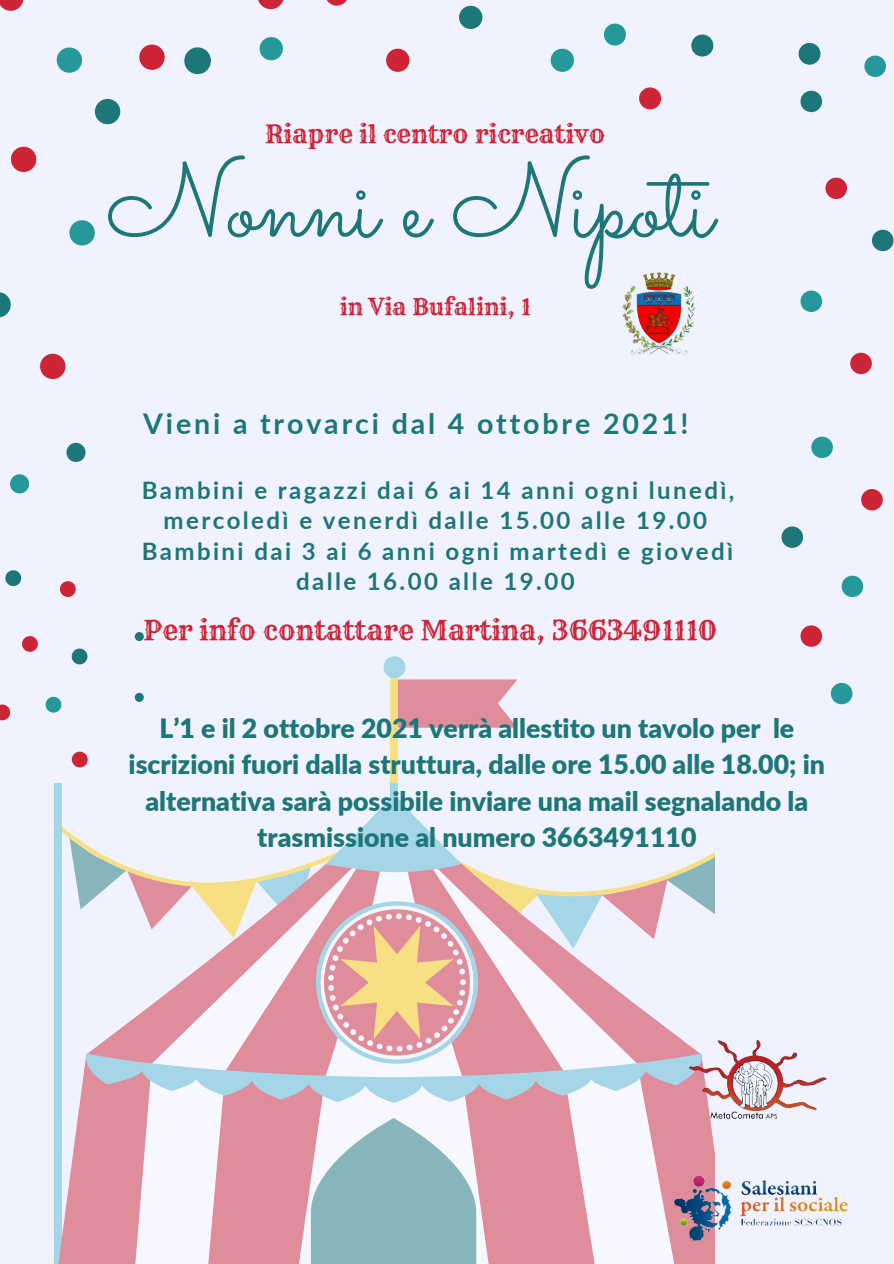
<style>
.page{position:relative;width:894px;height:1264px;background:#fff}
.page>*{position:absolute;margin:0;border:0;box-sizing:border-box;transform-origin:0 0}
.t1{font:106.5px "Sacramento";color:#1d7678}
.t2{font:700 28.5px "Lato";letter-spacing:.1em;color:#1d7678}
.t3{font:27px "Rye";color:#cd2436}
.t4{font:900 26.7px/36px "Lato";color:#1d7678;text-align:center}
.t5{font:24.9px "Rye";color:#cd2436}
.t6{font:700 24px/30.5px "Lato";letter-spacing:.1em;color:#1d7678;text-align:center}
.t7{font:22.65px "Rye";color:#cd2436}
</style>
<div class="page">
<div style="left:0;top:0;width:893px;height:1263px;background:#f1f2ff"></div>
<svg style="left:0;top:704px;width:10px;height:16px"></svg>
<svg style="left:5px;top:570px;width:16px;height:16px"></svg>
<svg style="left:22px;top:636px;width:16px;height:16px"></svg>
<svg style="left:10px;top:474px;width:19px;height:19px"></svg>
<svg style="left:66px;top:443px;width:19px;height:19px"></svg>
<svg style="left:60px;top:581px;width:16px;height:16px"></svg>
<svg style="left:397px;top:679px;width:120px;height:48px;background:#e095a3"></svg>
<div style="left:390px;top:668px;width:7px;height:159px;background:#f7e083"></div>
<div style="left:383px;top:656px;width:22px;height:22px;background:#a5d6e8;border-radius:50%"></div>
<svg style="left:57px;top:792px;width:657px;height:471px"></svg>
<div style="left:390px;top:783px;width:7px;height:16px;background:#a5d6e8"></div>
<svg style="left:46px;top:696px;width:15px;height:16px"></svg>
<svg style="left:72px;top:648px;width:15px;height:16px"></svg>
<svg style="left:72px;top:751px;width:16px;height:16px"></svg>
<svg style="left:0;top:0;width:120px;height:379px"></svg>
<svg style="left:139px;top:45px;width:26px;height:25px"></svg>
<svg style="left:135px;top:632px;width:9px;height:9px"></svg>
<svg style="left:135px;top:693px;width:9px;height:9px"></svg>
<svg style="left:184px;top:47px;width:27px;height:27px"></svg>
<svg style="left:258px;top:0;width:316px;height:72px"></svg>
<svg style="left:604px;top:24px;width:21px;height:22px"></svg>
<svg style="left:691px;top:35px;width:22px;height:22px"></svg>
<svg style="left:639px;top:87px;width:22px;height:22px"></svg>
<svg style="left:800px;top:290px;width:21px;height:22px"></svg>
<svg style="left:864px;top:56px;width:21px;height:21px"></svg>
<svg style="left:811px;top:436px;width:21px;height:22px"></svg>
<svg style="left:841px;top:575px;width:21px;height:22px"></svg>
<svg style="left:830px;top:683px;width:22px;height:21px"></svg>
<svg style="left:800px;top:91px;width:21px;height:21px"></svg>
<svg style="left:781px;top:526px;width:21px;height:22px"></svg>
<svg style="left:872px;top:230px;width:21px;height:21px"></svg>
<svg style="left:850px;top:353px;width:21px;height:21px"></svg>
<svg style="left:800px;top:625px;width:21px;height:21px"></svg>
<svg style="left:825px;top:178px;width:21px;height:21px"></svg>
<svg style="left:861px;top:489px;width:21px;height:21px"></svg>
<svg style="left:798px;top:43px;width:22px;height:22px"></svg>
<img style="left:674px;top:1175px;width:172px;height:67px">
<img style="left:689px;top:1040px;width:137px;height:79px">
<img style="left:622px;top:272px;width:73px;height:83px">
<p class="t5" style="left:264px;top:118px;width:342px">Riapre il centro ricreativo</p>
<p class="t1" style="left:106px;top:137px;width:607px">Nonni e Nipoti</p>
<p class="t7" style="left:339px;top:293px;width:192px">in Via Bufalini, 1</p>
<p class="t2" style="left:143px;top:405px;width:546px">Vieni a trovarci dal 4 ottobre 2021!</p>
<p class="t6" style="left:142px;top:474px;width:594px">Bambini e ragazzi dai 6 ai 14 anni ogni lunedì, mercoledì e venerdì dalle 15.00 alle 19.00<br>Bambini dai 3 ai 6 anni ogni martedì e giovedì dalle 16.00 alle 19.00</p>
<p class="t3" style="left:143px;top:613px;width:575px">Per info contattare Martina, 3663491110</p>
<p class="t4" style="left:129px;top:710px;width:697px">L’1 e il 2 ottobre 2021 verrà allestito un tavolo per le iscrizioni fuori dalla struttura, dalle ore 15.00 alle 18.00; in alternativa sarà possibile inviare una mail segnalando la trasmissione al numero 3663491110</p>
</div>
